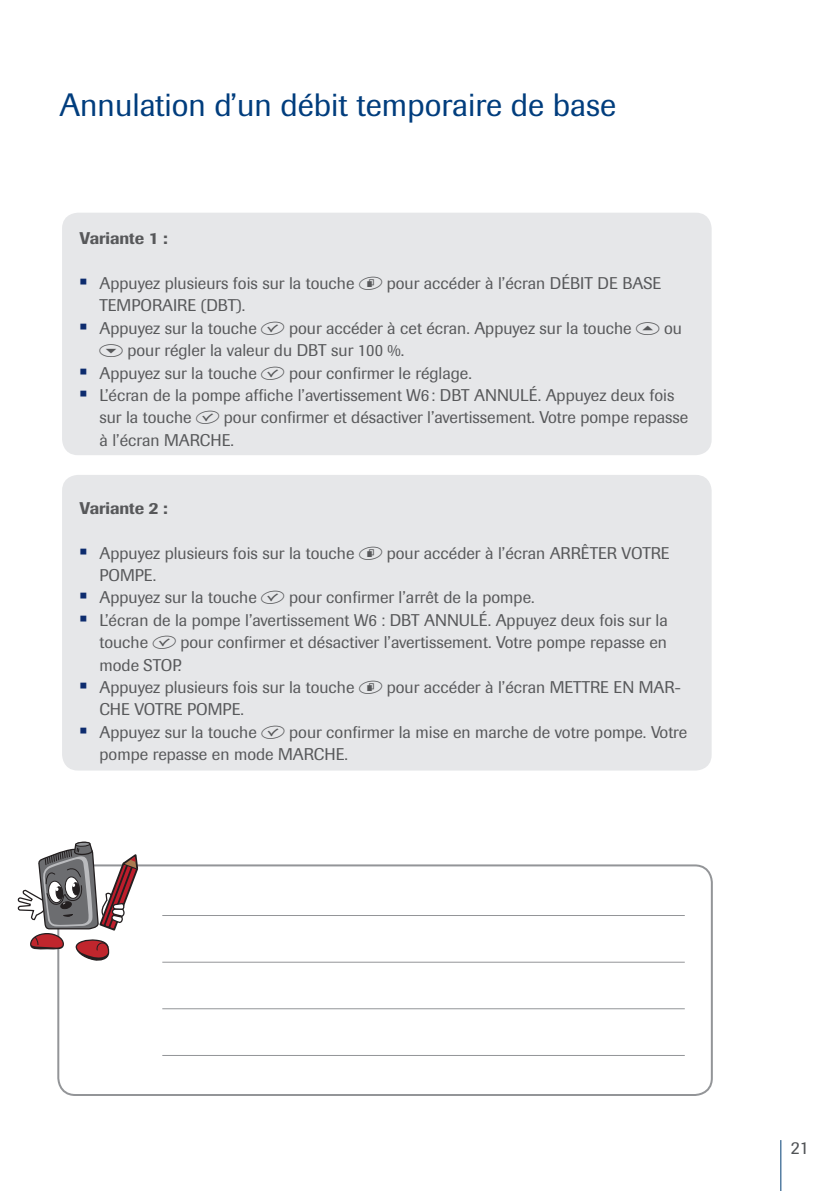
<style>
.page{position:relative;width:840px;height:1191px;background:#fff}
.page>*{position:absolute;margin:0;border:0;box-sizing:border-box;transform-origin:0 0}
.t1{font:32px "Imago Pro";color:#013d7d}
.t2{font:18px "Imago Pro";color:#505356}
.t3{font:16.8px/22.4px "Imago Pro";color:#57585a}
.t4{font:500 16.8px "Imago Pro";color:#57585a}
.s1{font-weight:500;font-size:24px;color:#0d2c6e}
.s2{font-family:"Labeling Font III"}
</style>
<div class="page">
<hr style="left:780px;top:1140px;width:1px;height:51px;background:#003e74">
<div style="left:62px;top:213px;width:649px;height:242px;background:#e6e7e9;border-radius:16px"></div>
<div style="left:62px;top:475px;width:649px;height:295px;background:#e6e7e9;border-radius:16px"></div>
<div style="left:57px;top:864px;width:655px;height:232px;border:2px solid #939598;border-radius:17px"></div>
<hr style="left:162px;top:915px;width:522px;height:1px;background:#939598">
<hr style="left:162px;top:961px;width:522px;height:1px;background:#939598">
<hr style="left:162px;top:1008px;width:522px;height:1px;background:#939598">
<hr style="left:162px;top:1055px;width:522px;height:1px;background:#939598">
<svg style="left:17px;top:841px;width:122px;height:119px"></svg>
<h1 class="t1" style="left:60px;top:84px;width:558px">Annulation d’un débit temporaire de base</h1>
<p class="t4" style="left:79px;top:227px;width:90px">Variante 1 :</p>
<p class="t3" style="left:99px;top:272px;width:563px;text-indent:-20px"><span class="s1">•</span> Appuyez plusieurs fois sur la touche <span class="s2">d</span> pour accéder à l’écran DÉBIT DE BASE<br>TEMPORAIRE (DBT).</p>
<p class="t3" style="left:99px;top:316px;width:583px;text-indent:-20px"><span class="s1">•</span> Appuyez sur la touche <span class="s2">f</span> pour accéder à cet écran. Appuyez sur la touche <span class="s2">a</span> ou <span class="s2">s</span> pour régler la valeur du DBT sur 100 %.</p>
<p class="t3" style="left:79px;top:361px;width:393px"><span class="s1">•</span> Appuyez sur la touche <span class="s2">f</span> pour confirmer le réglage.</p>
<p class="t3" style="left:99px;top:384px;width:590px;text-indent:-20px"><span class="s1">•</span> L’écran de la pompe affiche l’avertissement W6 : DBT ANNULÉ. Appuyez deux fois sur la touche <span class="s2">f</span> pour confirmer et désactiver l’avertissement. Votre pompe repasse à l’écran MARCHE.</p>
<p class="t4" style="left:79px;top:497px;width:90px">Variante 2 :</p>
<p class="t3" style="left:99px;top:541px;width:571px;text-indent:-20px"><span class="s1">•</span> Appuyez plusieurs fois sur la touche <span class="s2">d</span> pour accéder à l’écran ARRÊTER VOTRE<br>POMPE.</p>
<p class="t3" style="left:79px;top:586px;width:456px"><span class="s1">•</span> Appuyez sur la touche <span class="s2">f</span> pour confirmer l’arrêt de la pompe.</p>
<p class="t3" style="left:99px;top:608px;width:569px;text-align:justify;text-indent:-20px"><span class="s1">•</span> L’écran de la pompe l’avertissement W6 : DBT ANNULÉ. Appuyez deux fois sur la touche <span class="s2">f</span> pour confirmer et désactiver l’avertissement. Votre pompe repasse en mode STOP.</p>
<p class="t3" style="left:99px;top:676px;width:583px;text-indent:-20px"><span class="s1">•</span> Appuyez plusieurs fois sur la touche <span class="s2">d</span> pour accéder à l’écran METTRE EN MAR-<br>CHE VOTRE POMPE.</p>
<p class="t3" style="left:99px;top:720px;width:589px;text-indent:-20px"><span class="s1">•</span> Appuyez sur la touche <span class="s2">f</span> pour confirmer la mise en marche de votre pompe. Votre pompe repasse en mode MARCHE.</p>
<p class="t2" style="left:790px;top:1135px;width:19px">21</p>
</div>
